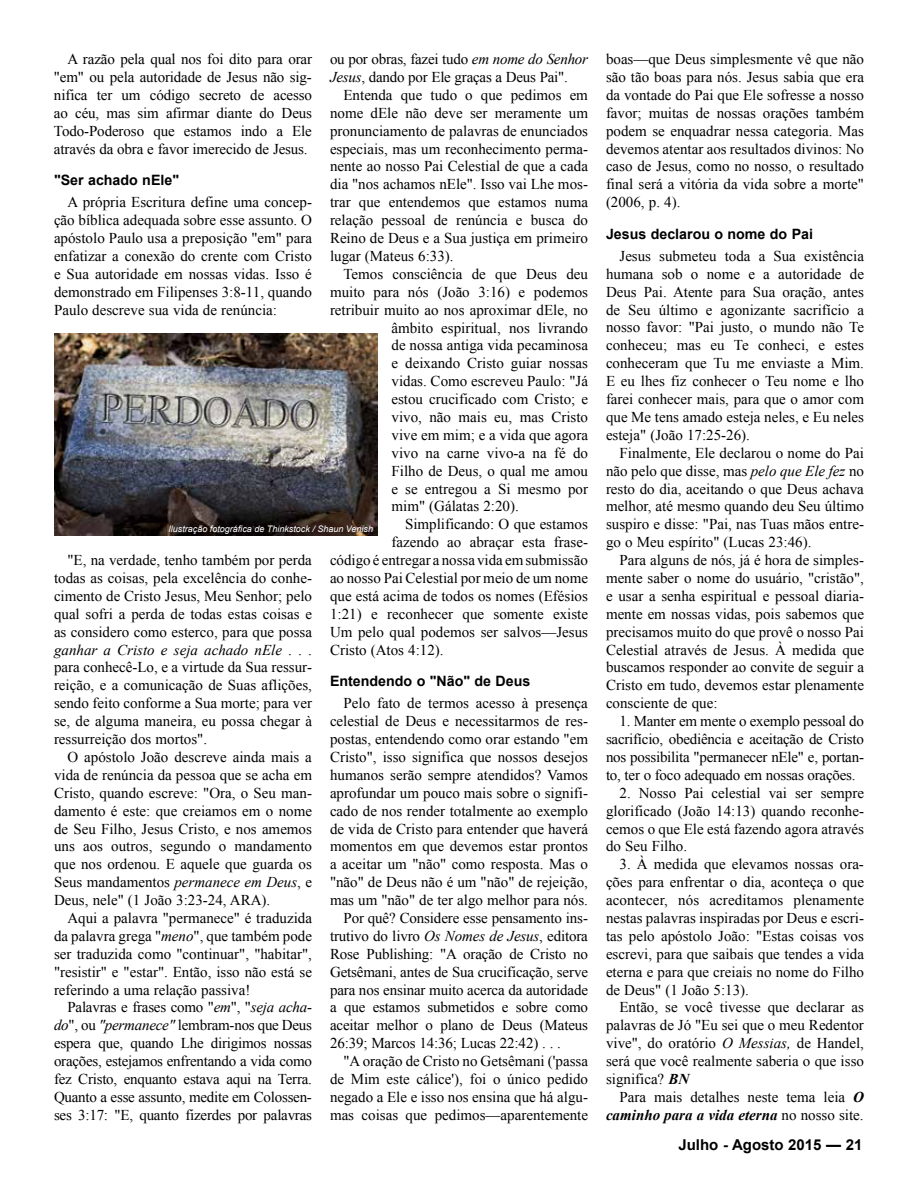
<style>
.page{position:relative;width:918px;height:1188px;background:#fff}
.page>*{position:absolute;margin:0;border:0;box-sizing:border-box;transform-origin:0 0}
.t1{font:15px/17.9px "Times New Roman";color:#000;text-align:justify}
.t2{font:700 15px "Arial";color:#000}
.t3{font:700 14.25px "Arial";color:#000}
.t4{font:italic 9px "Arial";color:#fff}
.s1{font-style:italic}
.s2{font-weight:700;font-style:italic}
</style>
<div class="page">
<img style="left:54px;top:334px;width:324px;height:202px">
<p class="t1" style="left:54px;top:50px;width:260px;text-indent:14px">A razão pela qual nos foi dito para orar "em" ou pela autoridade de Jesus não sig&shy;nifica ter um código secreto de acesso ao céu, mas sim afirmar diante do Deus Todo-Poderoso que estamos indo a Ele através da obra e favor imerecido de Jesus.</p>
<p class="t3" style="left:54px;top:170px;width:127px">"Ser achado nEle"</p>
<p class="t1" style="left:54px;top:193px;width:260px;text-indent:14px">A própria Escritura define uma concep&shy;ção bíblica adequada sobre esse assunto. O apóstolo Paulo usa a preposição "em" para enfatizar a conexão do crente com Cristo e Sua autoridade em nossas vidas. Isso é demonstrado em Filipenses 3:8-11, quando Paulo descreve sua vida de renúncia:</p>
<p class="t1" style="left:330px;top:50px;width:260px">ou por obras, fazei tudo <span class="s1">em nome do Senhor<br>Jesus</span>, dando por Ele graças a Deus Pai".</p>
<p class="t1" style="left:330px;top:85px;width:260px;text-indent:14px">Entenda que tudo o que pedimos em nome dEle não deve ser meramente um pronunciamento de palavras de enunciados especiais, mas um reconhecimento perma&shy;nente ao nosso Pai Celestial de que a cada dia "nos achamos nEle". Isso vai Lhe mos&shy;trar que entendemos que estamos numa relação pessoal de renúncia e busca do Reino de Deus e a Sua justiça em primeiro lugar (Mateus 6:33).</p>
<p class="t1" style="left:344px;top:264px;width:246px">Temos consciência de que Deus deu</p>
<p class="t1" style="left:330px;top:282px;width:260px">muito para nós (João 3:16) e podemos</p>
<p class="t1" style="left:330px;top:300px;width:260px">retribuir muito ao nos aproximar dEle, no</p>
<p class="t1" style="left:392px;top:318px;width:198px">âmbito espiritual, nos livrando</p>
<p class="t1" style="left:392px;top:336px;width:198px">de nossa antiga vida pecaminosa</p>
<p class="t1" style="left:392px;top:354px;width:198px">e deixando Cristo guiar nossas</p>
<p class="t1" style="left:392px;top:372px;width:198px">vidas. Como escreveu Paulo: "Já</p>
<p class="t1" style="left:392px;top:390px;width:198px">estou crucificado com Cristo; e</p>
<p class="t1" style="left:392px;top:408px;width:198px">vivo, não mais eu, mas Cristo</p>
<p class="t1" style="left:392px;top:425px;width:198px">vive em mim; e a vida que agora</p>
<p class="t1" style="left:392px;top:443px;width:198px">vivo na carne vivo-a na fé do</p>
<p class="t1" style="left:392px;top:461px;width:198px">Filho de Deus, o qual me amou</p>
<p class="t1" style="left:392px;top:479px;width:198px">e se entregou a Si mesmo por</p>
<p class="t1" style="left:392px;top:497px;width:129px">mim" (Gálatas 2:20).</p>
<p class="t1" style="left:405px;top:515px;width:185px">Simplificando: O que estamos</p>
<p class="t1" style="left:392px;top:533px;width:198px">fazendo ao abraçar esta frase-</p>
<p class="t1" style="left:330px;top:551px;width:259px">código é entregar a nossa vida em submissão</p>
<p class="t1" style="left:330px;top:569px;width:260px">ao nosso Pai Celestial por meio de um nome</p>
<p class="t1" style="left:330px;top:587px;width:259px">que está acima de todos os nomes (Efésios</p>
<p class="t1" style="left:330px;top:604px;width:260px">1:21) e reconhecer que somente existe</p>
<p class="t1" style="left:330px;top:622px;width:260px">Um pelo qual podemos ser salvos—Jesus</p>
<p class="t1" style="left:330px;top:640px;width:115px">Cristo (Atos 4:12).</p>
<p class="t3" style="left:330px;top:671px;width:202px">Entendendo o "Não" de Deus</p>
<p class="t1" style="left:344px;top:694px;width:246px">Pelo fato de termos acesso à presença</p>
<p class="t1" style="left:330px;top:712px;width:260px">celestial de Deus e necessitarmos de res-</p>
<p class="t1" style="left:330px;top:730px;width:260px">postas, entendendo como orar estando "em</p>
<p class="t1" style="left:330px;top:748px;width:260px">Cristo", isso significa que nossos desejos</p>
<p class="t1" style="left:330px;top:765px;width:260px">humanos serão sempre atendidos? Vamos</p>
<p class="t1" style="left:330px;top:783px;width:260px">aprofundar um pouco mais sobre o signifi-</p>
<p class="t1" style="left:330px;top:801px;width:260px">cado de nos render totalmente ao exemplo</p>
<p class="t1" style="left:330px;top:819px;width:260px">de vida de Cristo para entender que haverá</p>
<p class="t1" style="left:330px;top:837px;width:260px">momentos em que devemos estar prontos</p>
<p class="t1" style="left:330px;top:855px;width:260px">a aceitar um "não" como resposta. Mas o</p>
<p class="t1" style="left:330px;top:873px;width:260px">"não" de Deus não é um "não" de rejeição,</p>
<p class="t1" style="left:330px;top:891px;width:259px">mas um "não" de ter algo melhor para nós.</p>
<p class="t1" style="left:344px;top:909px;width:246px">Por quê? Considere esse pensamento ins-</p>
<p class="t1" style="left:330px;top:926px;width:259px">trutivo do livro <span class="s1">Os Nomes de Jesus</span>, editora</p>
<p class="t1" style="left:330px;top:944px;width:260px">Rose Publishing: "A oração de Cristo no</p>
<p class="t1" style="left:330px;top:962px;width:260px">Getsêmani, antes de Sua crucificação, serve</p>
<p class="t1" style="left:330px;top:980px;width:260px">para nos ensinar muito acerca da autoridade</p>
<p class="t1" style="left:330px;top:998px;width:260px">a que estamos submetidos e sobre como</p>
<p class="t1" style="left:330px;top:1016px;width:260px">aceitar melhor o plano de Deus (Mateus</p>
<p class="t1" style="left:330px;top:1034px;width:233px">26:39; Marcos 14:36; Lucas 22:42) . . .</p>
<p class="t1" style="left:344px;top:1052px;width:246px">"A oração de Cristo no Getsêmani ('passa</p>
<p class="t1" style="left:330px;top:1070px;width:260px">de Mim este cálice'), foi o único pedido</p>
<p class="t1" style="left:330px;top:1088px;width:260px">negado a Ele e isso nos ensina que há algu-</p>
<p class="t1" style="left:330px;top:1105px;width:260px">mas coisas que pedimos—aparentemente</p>
<p class="t4" style="left:168px;top:523px;width:206px">Ilustração fotográfica de Thinkstock / Shaun Venish</p>
<p class="t1" style="left:54px;top:551px;width:260px;text-indent:14px">"E, na verdade, tenho também por perda todas as coisas, pela excelência do conhe&shy;cimento de Cristo Jesus, Meu Senhor; pelo qual sofri a perda de todas estas coisas e as considero como esterco, para que possa <span class="s1">ganhar a Cristo e seja achado nEle</span> . . . para conhecê-Lo, e a virtude da Sua ressur&shy;reição, e a comunicação de Suas aflições, sendo feito conforme a Sua morte; para ver se, de alguma maneira, eu possa chegar à ressurreição dos mortos".</p>
<p class="t1" style="left:54px;top:748px;width:260px;text-indent:14px">O apóstolo João descreve ainda mais a vida de renúncia da pessoa que se acha em Cristo, quando escreve: "Ora, o Seu man&shy;damento é este: que creiamos em o nome de Seu Filho, Jesus Cristo, e nos amemos uns aos outros, segundo o mandamento que nos ordenou. E aquele que guarda os Seus mandamentos <span class="s1">permanece em Deus</span>, e Deus, nele" (1 João 3:23-24, ARA).</p>
<p class="t1" style="left:54px;top:909px;width:260px;text-indent:14px">Aqui a palavra "permanece" é traduzida da palavra grega "<span class="s1">meno</span>", que também pode ser traduzida como "continuar", "habitar", "resistir" e "estar". Então, isso não está se referindo a uma relação passiva!</p>
<p class="t1" style="left:54px;top:998px;width:260px;text-indent:14px">Palavras e frases como "<span class="s1">em</span>", "<span class="s1">seja acha&shy;do</span>", ou <span class="s1">"permanece"</span> lembram-nos que Deus espera que, quando Lhe dirigimos nossas orações, estejamos enfrentando a vida como fez Cristo, enquanto estava aqui na Terra.<br>Quanto a esse assunto, medite em Colossen&shy;ses 3:17: "E, quanto fizerdes por palavras</p>
<p class="t1" style="left:606px;top:50px;width:260px">boas—que Deus simplesmente vê que não são tão boas para nós. Jesus sabia que era da vontade do Pai que Ele sofresse a nosso favor; muitas de nossas orações também podem se enquadrar nessa categoria. Mas devemos atentar aos resultados divinos: No caso de Jesus, como no nosso, o resultado final será a vitória da vida sobre a morte" (2006, p. 4).</p>
<p class="t3" style="left:606px;top:224px;width:209px">Jesus declarou o nome do Pai</p>
<p class="t1" style="left:606px;top:246px;width:260px;text-indent:14px">Jesus submeteu toda a Sua existência humana sob o nome e a autoridade de Deus Pai. Atente para Sua oração, antes de Seu último e agonizante sacrifício a nosso favor: "Pai justo, o mundo não Te conheceu; mas eu Te conheci, e estes conheceram que Tu me enviaste a Mim.<br>E eu lhes fiz conhecer o Teu nome e lho farei conhecer mais, para que o amor com que Me tens amado esteja neles, e Eu neles esteja" (João 17:25-26).</p>
<p class="t1" style="left:606px;top:443px;width:260px;text-indent:14px">Finalmente, Ele declarou o nome do Pai não pelo que disse, mas <span class="s1">pelo que Ele fez</span> no resto do dia, aceitando o que Deus achava melhor, até mesmo quando deu Seu último suspiro e disse: "Pai, nas Tuas mãos entre&shy;go o Meu espírito" (Lucas 23:46).</p>
<p class="t1" style="left:606px;top:551px;width:260px;text-indent:14px">Para alguns de nós, já é hora de simples&shy;mente saber o nome do usuário, "cristão", e usar a senha espiritual e pessoal diaria&shy;mente em nossas vidas, pois sabemos que precisamos muito do que provê o nosso Pai Celestial através de Jesus. À medida que buscamos responder ao convite de seguir a Cristo em tudo, devemos estar plenamente consciente de que:</p>
<p class="t1" style="left:606px;top:712px;width:260px;text-indent:14px">1. Manter em mente o exemplo pessoal do sacrifício, obediência e aceitação de Cristo nos possibilita "permanecer nEle" e, portan&shy;to, ter o foco adequado em nossas orações.</p>
<p class="t1" style="left:606px;top:783px;width:260px;text-indent:14px">2. Nosso Pai celestial vai ser sempre glorificado (João 14:13) quando reconhe&shy;cemos o que Ele está fazendo agora através do Seu Filho.</p>
<p class="t1" style="left:606px;top:855px;width:260px;text-indent:14px">3. À medida que elevamos nossas ora&shy;ções para enfrentar o dia, aconteça o que acontecer, nós acreditamos plenamente nestas palavras inspiradas por Deus e escri&shy;tas pelo apóstolo João: "Estas coisas vos escrevi, para que saibais que tendes a vida eterna e para que creiais no nome do Filho de Deus" (1 João 5:13).</p>
<p class="t1" style="left:606px;top:998px;width:260px;text-indent:14px">Então, se você tivesse que declarar as palavras de Jó "Eu sei que o meu Redentor vive", do oratório <span class="s1">O Messias,</span> de Handel, será que você realmente saberia o que isso significa? <span class="s2">BN</span></p>
<p class="t1" style="left:606px;top:1088px;width:259px;text-align:right">Para mais detalhes neste tema leia <span class="s2">O caminho para a vida eterna</span> no nosso site.</p>
<p class="t2" style="left:678px;top:1134px;width:186px">Julho - Agosto 2015 — 21</p>
</div>
